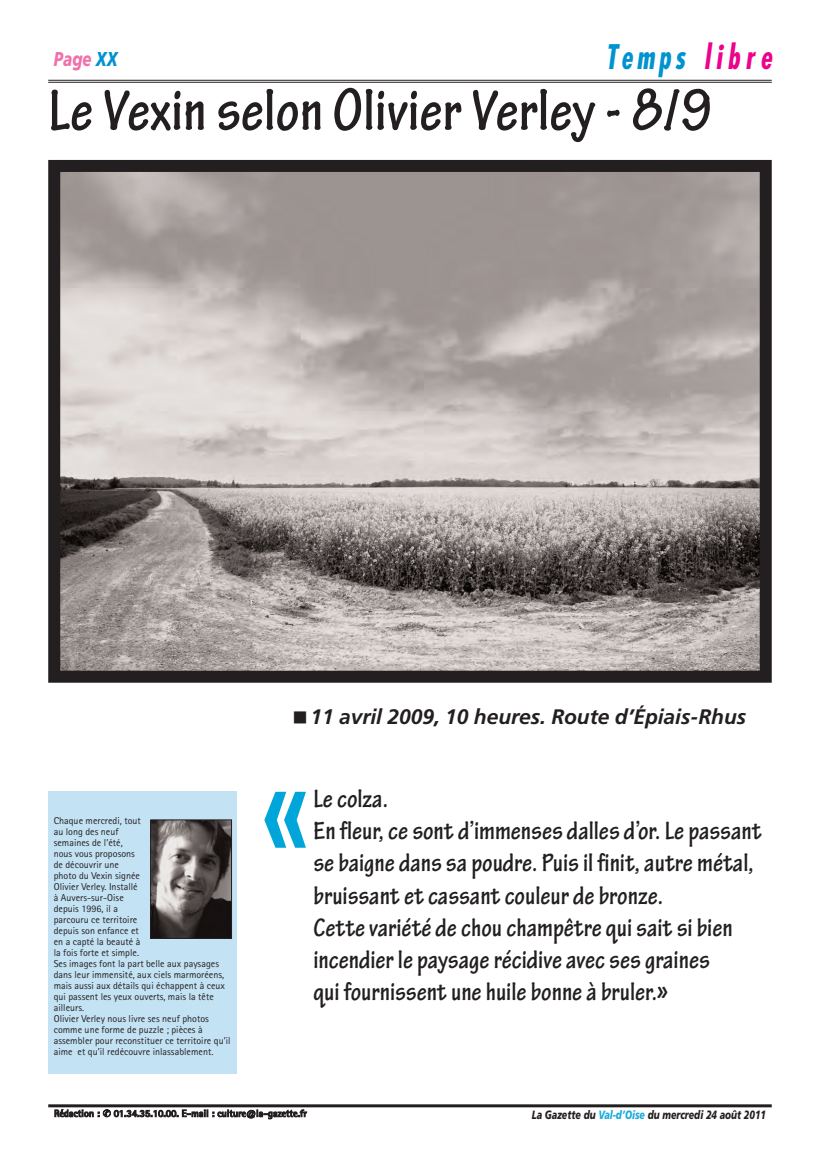
<style>
.page{position:relative;width:820px;height:1163px;background:#fff}
.page>*{position:absolute;margin:0;border:0;box-sizing:border-box;transform-origin:0 0}
.t1{font:150px "AT Rotis Sans Serif";color:#00a6da}
.t2{font:700 condensed 62px "Tekton Pro";color:#231f20}
.t3{font:700 condensed 33px "Futura";color:#0093d0;scale:.85 1}
.t4{font:700 condensed 27px/32px "Tekton Pro";color:#231f20}
.t5{font:italic 700 21px "Frutiger";letter-spacing:-.005em;color:#231f20}
.t6{font:italic 900 20px "Frutiger";letter-spacing:.005em;color:#f171ab;scale:.75 1}
.t7{font:italic 900 12px "Frutiger";letter-spacing:.005em;color:#231f20;scale:.75 1}
.t8{font:10px/11px "AT Rotis Sans Serif";color:#231f20}
.t9{font:700 10px "AT Rotis Sans Serif";color:#231f20}
.s1{color:#0093d0}
.s2{color:#ed028c}
.s3{color:#1baadc}
</style>
<div class="page">
<hr style="left:48px;top:1104px;width:723px;height:3px;background:#231f20">
<hr style="left:48px;top:80px;width:723px;height:1px;background:#231f20">
<hr style="left:48px;top:82px;width:723px;height:1px;background:#231f20">
<img style="left:61px;top:173px;width:697px;height:496px">
<div style="left:48px;top:160px;width:723px;height:522px;border:12px solid #231f20"></div>
<div style="left:48px;top:791px;width:189px;height:282px;background:#c3e2f3"></div>
<img style="left:152px;top:821px;width:78px;height:115px">
<div style="left:150px;top:819px;width:82px;height:119px;border:1px solid #231f20"></div>
<p class="t6" style="left:54px;top:51px;width:86px">Page <span class="s1">XX</span></p>
<p class="t3" style="left:605px;top:43px;width:202px">Temps <span class="s2">libre</span></p>
<p class="t2" style="left:48px;top:89px;width:665px">Le Vexin selon Olivier Verley - 8/9</p>
<p class="t8" style="left:54px;top:815px;width:178px">Chaque mercredi, tout<br>au long des neuf<br>semaines de l’été,<br>nous vous proposons<br>de découvrir une<br>photo du Vexin signée<br>Olivier Verley. Installé<br>à Auvers-sur-Oise<br>depuis 1996, il a<br>parcouru ce territoire<br>depuis son enfance et<br>en a capté la beauté à<br>la fois forte et simple.<br>Ses images font la part belle aux paysages dans leur immensité, aux ciels marmoréens, mais aussi aux détails qui échappent à ceux qui passent les yeux ouverts, mais la tête ailleurs.<br>Olivier Verley nous livre ses neuf photos comme une forme de puzzle ; pièces à assembler pour reconstituer ce territoire qu’il aime et qu’il redécouvre inlassablement.</p>
<p class="t5" style="left:310px;top:708px;width:437px">11 avril 2009, 10 heures. Route d’Épiais-Rhus</p>
<p class="t1" style="left:259px;top:749px;width:54px">«</p>
<p class="t4" style="left:313px;top:784px;width:449px">Le colza.<br>En fleur, ce sont d’immenses dalles d’or. Le passant se baigne dans sa poudre. Puis il finit, autre métal, bruissant et cassant couleur de bronze.<br>Cette variété de chou champêtre qui sait si bien incendier le paysage récidive avec ses graines<br>qui fournissent une huile bonne à bruler.»</p>
<p class="t9" style="left:54px;top:1109px;width:254px">Rédaction : ✆ 01.34.35.10.00. E-mail : culture@la-gazette.fr</p>
<p class="t7" style="left:531px;top:1109px;width:314px">La Gazette du <span class="s3">Val-d’Oise</span> du mercredi 24 août 2011</p>
</div>
